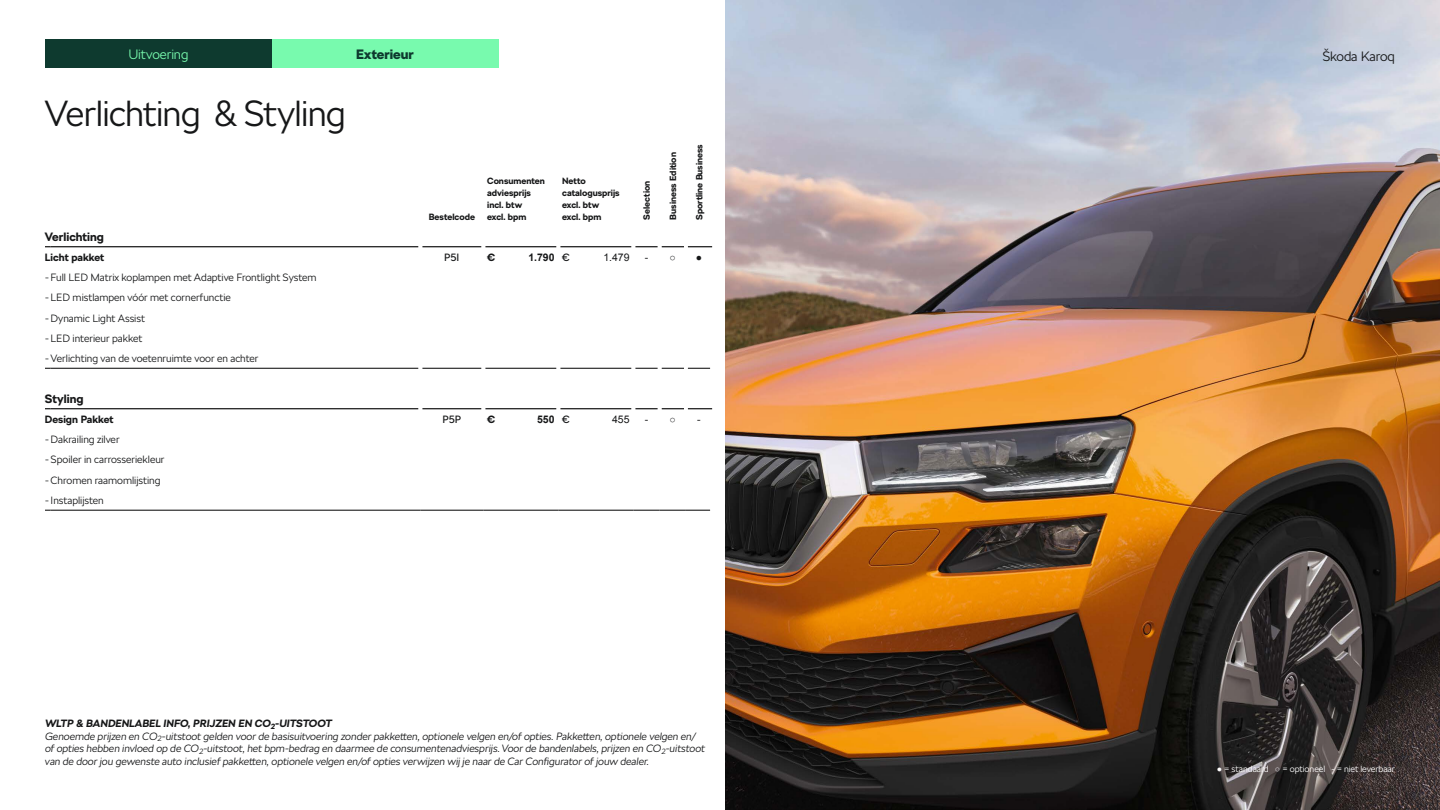
<style>
.page{position:relative;width:1440px;height:810px;background:#fff}
.page>*{position:absolute;margin:0;border:0;box-sizing:border-box;transform-origin:0 0}
.t1{font:300 36px "SKODA Next";letter-spacing:-.02em;color:#161718}
.t2{font:300 13.5px "SKODA Next";letter-spacing:-.01em;color:#78faae}
.t3{font:300 13.5px "SKODA Next";letter-spacing:-.01em;color:#161718}
.t4{font:900 13.5px "SKODA Next";color:#0e3a2f}
.t5{font:700 12px "SKODA Next";color:#161718}
.t6{font:italic 300 10.5px/12.6px "SKODA Next";color:#161718}
.t7{font:300 10.5px "SKODA Next";color:#161718}
.t8{font:700 10.5px "SKODA Next";color:#161718}
.t9{font:10.5px "Arial";color:#161718}
.t10{font:700 10.5px "Arial";color:#161718}
.t11{font:10.5px "SKODA Next";color:#161718}
.t12{font:700 9px/12px "SKODA Next";color:#161718}
.t13{font:300 9px "SKODA Next";letter-spacing:-.005em;color:#fff}
.s1{font-family:"SKODA Next";font-weight:400}
.s2{font-weight:700}
.s3{font-family:"Arial";font-weight:700}
</style>
<div class="page">
<img style="left:725px;top:0;width:715px;height:809px">
<hr style="left:51px;top:368px;width:368px;height:1px;background:#000">
<hr style="left:422px;top:368px;width:60px;height:1px;background:#000">
<hr style="left:485px;top:368px;width:72px;height:1px;background:#000">
<hr style="left:560px;top:368px;width:72px;height:1px;background:#000">
<svg style="left:635px;top:368px;width:75px;height:1px"></svg>
<hr style="left:51px;top:246px;width:368px;height:1px;background:#000">
<hr style="left:422px;top:246px;width:60px;height:1px;background:#000">
<hr style="left:485px;top:246px;width:72px;height:1px;background:#000">
<hr style="left:560px;top:246px;width:72px;height:1px;background:#000">
<svg style="left:635px;top:246px;width:77px;height:1px"></svg>
<hr style="left:51px;top:408px;width:368px;height:1px;background:#000">
<hr style="left:422px;top:408px;width:60px;height:1px;background:#000">
<hr style="left:485px;top:408px;width:72px;height:1px;background:#000">
<hr style="left:560px;top:408px;width:72px;height:1px;background:#000">
<svg style="left:635px;top:408px;width:77px;height:1px"></svg>
<hr style="left:658px;top:226px;width:4px;height:21px;background:#fff">
<hr style="left:684px;top:226px;width:4px;height:21px;background:#fff">
<hr style="left:658px;top:388px;width:4px;height:21px;background:#fff">
<hr style="left:684px;top:388px;width:4px;height:21px;background:#fff">
<hr style="left:658px;top:368px;width:4px;height:20px;background:#fff">
<hr style="left:684px;top:368px;width:4px;height:20px;background:#fff">
<hr style="left:51px;top:510px;width:369px;height:1px;background:#000">
<hr style="left:420px;top:510px;width:63px;height:1px;background:#000">
<hr style="left:483px;top:510px;width:75px;height:1px;background:#000">
<hr style="left:558px;top:510px;width:75px;height:1px;background:#000">
<svg style="left:632px;top:510px;width:78px;height:1px"></svg>
<div style="left:45px;top:39px;width:227px;height:29px;background:#0e3a2f"></div>
<div style="left:272px;top:39px;width:227px;height:29px;background:#78faae"></div>
<p class="t2" style="left:128px;top:46px;width:62px">Uitvoering</p>
<p class="t4" style="left:356px;top:46px;width:59px">Exterieur</p>
<p class="t3" style="left:1322px;top:49px;width:74px">Škoda Karoq</p>
<h1 class="t1" style="left:45px;top:92px;width:303px">Verlichting &amp; Styling</h1>
<p class="t12" style="left:429px;top:211px;width:48px">Bestelcode</p>
<p class="t12" style="left:487px;top:175px;width:59px">Consumenten adviesprijs incl. btw<br>excl. bpm</p>
<p class="t12" style="left:562px;top:175px;width:59px">Netto catalogusprijs excl. btw excl. bpm</p>
<p class="t12" style="left:641px;top:220px;width:40px;rotate:-90deg">Selection</p>
<p class="t12" style="left:667px;top:220px;width:69px;rotate:-90deg">Business Edition</p>
<p class="t12" style="left:693px;top:220px;width:77px;rotate:-90deg">Sportline Business</p>
<p class="t5" style="left:45px;top:229px;width:61px">Verlichting</p>
<p class="t8" style="left:45px;top:251px;width:61px">Licht pakket</p>
<p class="t11" style="left:444px;top:251px;width:17px">P5I</p>
<p class="t8" style="left:487px;top:251px;width:10px">€</p>
<p class="t10" style="left:528px;top:251px;width:43px">1.790 <span class="s1">€</span></p>
<p class="t9" style="left:603px;top:251px;width:28px">1.479</p>
<p class="t9" style="left:645px;top:250px;width:33px">- ○</p>
<p class="t9" style="left:696px;top:250px;width:8px">●</p>
<p class="t7" style="left:45px;top:271px;width:273px">- Full LED Matrix koplampen met Adaptive Frontlight System</p>
<p class="t7" style="left:45px;top:292px;width:187px">- LED mistlampen vóór met cornerfunctie</p>
<p class="t7" style="left:45px;top:312px;width:101px">- Dynamic Light Assist</p>
<p class="t7" style="left:45px;top:332px;width:99px">- LED interieur pakket</p>
<p class="t7" style="left:45px;top:352px;width:215px">- Verlichting van de voetenruimte voor en achter</p>
<p class="t5" style="left:45px;top:391px;width:40px">Styling</p>
<p class="t8" style="left:45px;top:413px;width:70px">Design Pakket</p>
<p class="t11" style="left:443px;top:413px;width:20px">P5P</p>
<p class="t8" style="left:487px;top:413px;width:10px">€</p>
<p class="t10" style="left:537px;top:413px;width:34px">550 <span class="s1">€</span></p>
<p class="t9" style="left:612px;top:413px;width:19px">455</p>
<p class="t9" style="left:645px;top:412px;width:33px">- ○</p>
<p class="t9" style="left:697px;top:412px;width:5px">-</p>
<p class="t7" style="left:45px;top:433px;width:76px">- Dakrailing zilver</p>
<p class="t7" style="left:45px;top:454px;width:121px">- Spoiler in carrosseriekleur</p>
<p class="t7" style="left:45px;top:474px;width:117px">- Chromen raamomlijsting</p>
<p class="t7" style="left:45px;top:494px;width:60px">- Instaplijsten</p>
<p class="t6" style="left:45px;top:717px;width:662px"><span class="s2">WLTP &amp; BANDENLABEL INFO, PRIJZEN EN CO</span><sub>2</sub><span class="s2">-UITSTOOT<br></span>Genoemde prijzen en CO<sub>2</sub>-uitstoot gelden voor de basisuitvoering zonder pakketten, optionele velgen en/of opties. Pakketten, optionele velgen en/ of opties hebben invloed op de CO<sub>2</sub>-uitstoot, het bpm-bedrag en daarmee de consumentenadviesprijs. Voor de bandenlabels, prijzen en CO<sub>2</sub>-uitstoot van de door jou gewenste auto inclusief pakketten, optionele velgen en/of opties verwijzen wij je naar de Car Configurator of jouw dealer.</p>
<p class="t13" style="left:1217px;top:763px;width:180px"><span class="s3">●</span> = standaard <span class="s3">○</span> = optioneel - = niet leverbaar</p>
</div>
